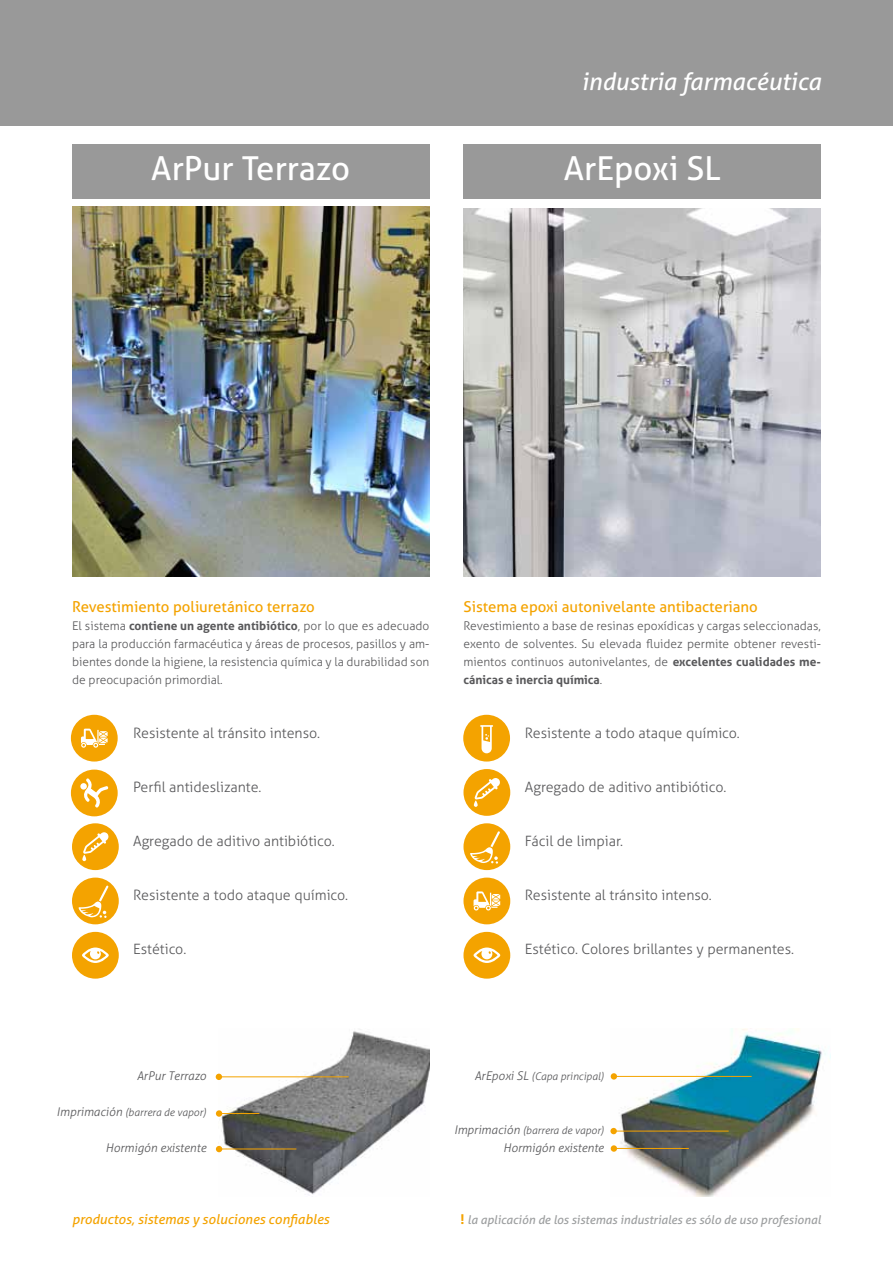
<style>
.page{position:relative;width:893px;height:1263px;background:#fff}
.page>*{position:absolute;margin:0;border:0;box-sizing:border-box;transform-origin:0 0}
.t1{font:33px "Aller";color:#fff}
.t2{font:italic 24px "Aller";color:#fff}
.t3{font:15px "Aller";color:#f4a300}
.t4{font:300 14.25px "Aller";color:#58585a}
.t5{font:italic 13.5px "Aller";color:#f4a300}
.t6{font:300 12px/18px "Aller";color:#58585a;text-align:justify}
.t7{font:italic 12px "Aller";color:#9c9e9f}
.t8{font:italic 300 12px "Aller";color:#58585a}
.t9{font:italic 300 10.5px "Aller";color:#58585a}
.s1{font-weight:700}
.s2{font-size:12px}
.s3{font-weight:700;font-style:normal;font-size:13.5px;color:#f4a300}
</style>
<div class="page">
<div style="left:0;top:0;width:893px;height:126px;background:#999"></div>
<div style="left:72px;top:144px;width:357px;height:54px;background:#999"></div>
<div style="left:463px;top:144px;width:358px;height:54px;background:#999"></div>
<div style="left:463px;top:715px;width:47px;height:46px;background:#f4a300;border-radius:50%"></div>
<svg style="left:480px;top:725px;width:13px;height:28px"></svg>
<div style="left:463px;top:877px;width:47px;height:47px;background:#f4a300;border-radius:50%"></div>
<svg style="left:474px;top:891px;width:26px;height:19px"></svg>
<div style="left:71px;top:715px;width:47px;height:46px;background:#f4a300;border-radius:50%"></div>
<svg style="left:81px;top:729px;width:27px;height:19px"></svg>
<div style="left:72px;top:877px;width:47px;height:47px;background:#f4a300;border-radius:50%"></div>
<svg style="left:79px;top:885px;width:30px;height:33px"></svg>
<div style="left:463px;top:823px;width:47px;height:47px;background:#f4a300;border-radius:50%"></div>
<svg style="left:470px;top:831px;width:30px;height:33px"></svg>
<div style="left:463px;top:932px;width:47px;height:47px;background:#f4a300;border-radius:50%"></div>
<svg style="left:473px;top:947px;width:27px;height:16px"></svg>
<div style="left:72px;top:932px;width:47px;height:47px;background:#f4a300;border-radius:50%"></div>
<svg style="left:82px;top:947px;width:27px;height:16px"></svg>
<div style="left:72px;top:823px;width:47px;height:47px;background:#f4a300;border-radius:50%"></div>
<svg style="left:82px;top:832px;width:27px;height:29px"></svg>
<div style="left:463px;top:769px;width:47px;height:47px;background:#f4a300;border-radius:50%"></div>
<svg style="left:474px;top:778px;width:26px;height:29px"></svg>
<img style="left:219px;top:1029px;width:210px;height:166px">
<img style="left:610px;top:1028px;width:221px;height:168px">
<img style="left:72px;top:207px;width:357px;height:369px">
<img style="left:463px;top:208px;width:358px;height:368px">
<hr style="left:219px;top:1113px;width:40px;height:1px;background:#f4a300">
<hr style="left:612px;top:1131px;width:117px;height:1px;background:#f4a300">
<hr style="left:219px;top:1148px;width:77px;height:1px;background:#f4a300">
<hr style="left:614px;top:1148px;width:75px;height:1px;background:#f4a300">
<div style="left:216px;top:1110px;width:6px;height:7px;background:#f4a300;border-radius:50%"></div>
<div style="left:610px;top:1128px;width:7px;height:6px;background:#f4a300;border-radius:50%"></div>
<svg style="left:216px;top:1146px;width:6px;height:6px"></svg>
<div style="left:611px;top:1145px;width:6px;height:7px;background:#f4a300;border-radius:50%"></div>
<hr style="left:219px;top:1076px;width:130px;height:1px;background:#f4a300">
<hr style="left:612px;top:1076px;width:140px;height:1px;background:#f4a300">
<svg style="left:216px;top:1074px;width:6px;height:6px"></svg>
<svg style="left:611px;top:1073px;width:6px;height:6px"></svg>
<div style="left:71px;top:769px;width:47px;height:47px;background:#f4a300;border-radius:50%"></div>
<svg style="left:80px;top:783px;width:7px;height:7px"></svg>
<svg style="left:83px;top:778px;width:26px;height:30px"></svg>
<h2 class="t2" style="left:581px;top:67px;width:241px">industria farmacéutica</h2>
<h1 class="t1" style="left:151px;top:148px;width:200px">ArPur Terrazo</h1>
<h1 class="t1" style="left:564px;top:148px;width:158px">ArEpoxi SL</h1>
<p class="t3" style="left:72px;top:598px;width:244px">Revestimiento poliuretánico terrazo</p>
<p class="t6" style="left:72px;top:617px;width:359px">El sistema <span class="s1">contiene un agente antibiótico</span>, por lo que es adecuado para la producción farmacéutica y áreas de procesos, pasillos y am&shy;bientes donde la higiene, la resistencia química y la durabilidad son de preocupación primordial.</p>
<p class="t4" style="left:133px;top:724px;width:189px">Resistente al tránsito intenso.</p>
<p class="t4" style="left:133px;top:778px;width:130px">Perfil antideslizante.</p>
<p class="t4" style="left:133px;top:832px;width:203px">Agregado de aditivo antibiótico.</p>
<p class="t4" style="left:133px;top:886px;width:217px">Resistente a todo ataque químico.</p>
<p class="t4" style="left:133px;top:940px;width:55px">Estético.</p>
<p class="t3" style="left:463px;top:598px;width:296px">Sistema epoxi autonivelante antibacteriano</p>
<p class="t6" style="left:463px;top:617px;width:359px">Revestimiento a base de resinas epoxídicas y cargas seleccionadas, exento de solventes. Su elevada fluidez permite obtener revesti&shy;mientos continuos autonivelantes, de <span class="s1">excelentes cualidades me&shy;cánicas e inercia química</span>.</p>
<p class="t4" style="left:525px;top:724px;width:217px">Resistente a todo ataque químico.</p>
<p class="t4" style="left:525px;top:778px;width:203px">Agregado de aditivo antibiótico.</p>
<p class="t4" style="left:525px;top:832px;width:100px">Fácil de limpiar.</p>
<p class="t4" style="left:525px;top:886px;width:189px">Resistente al tránsito intenso.</p>
<p class="t4" style="left:525px;top:940px;width:271px">Estético. Colores brillantes y permanentes.</p>
<p class="t8" style="left:137px;top:1069px;width:71px">ArPur Terrazo</p>
<p class="t9" style="left:56px;top:1106px;width:151px"><span class="s2">Imprimación</span> (barrera de vapor)</p>
<p class="t8" style="left:105px;top:1141px;width:102px">Hormigón existente</p>
<p class="t9" style="left:474px;top:1070px;width:131px"><span class="s2">ArEpoxi SL</span> (Capa principal)</p>
<p class="t9" style="left:454px;top:1124px;width:151px"><span class="s2">Imprimación</span> (barrera de vapor)</p>
<p class="t8" style="left:503px;top:1141px;width:102px">Hormigón existente</p>
<p class="t5" style="left:72px;top:1211px;width:259px">productos, sistemas y soluciones confiables</p>
<p class="t7" style="left:460px;top:1212px;width:362px"><span class="s3">!</span> la aplicación de los sistemas industriales es sólo de uso profesional</p>
</div>
